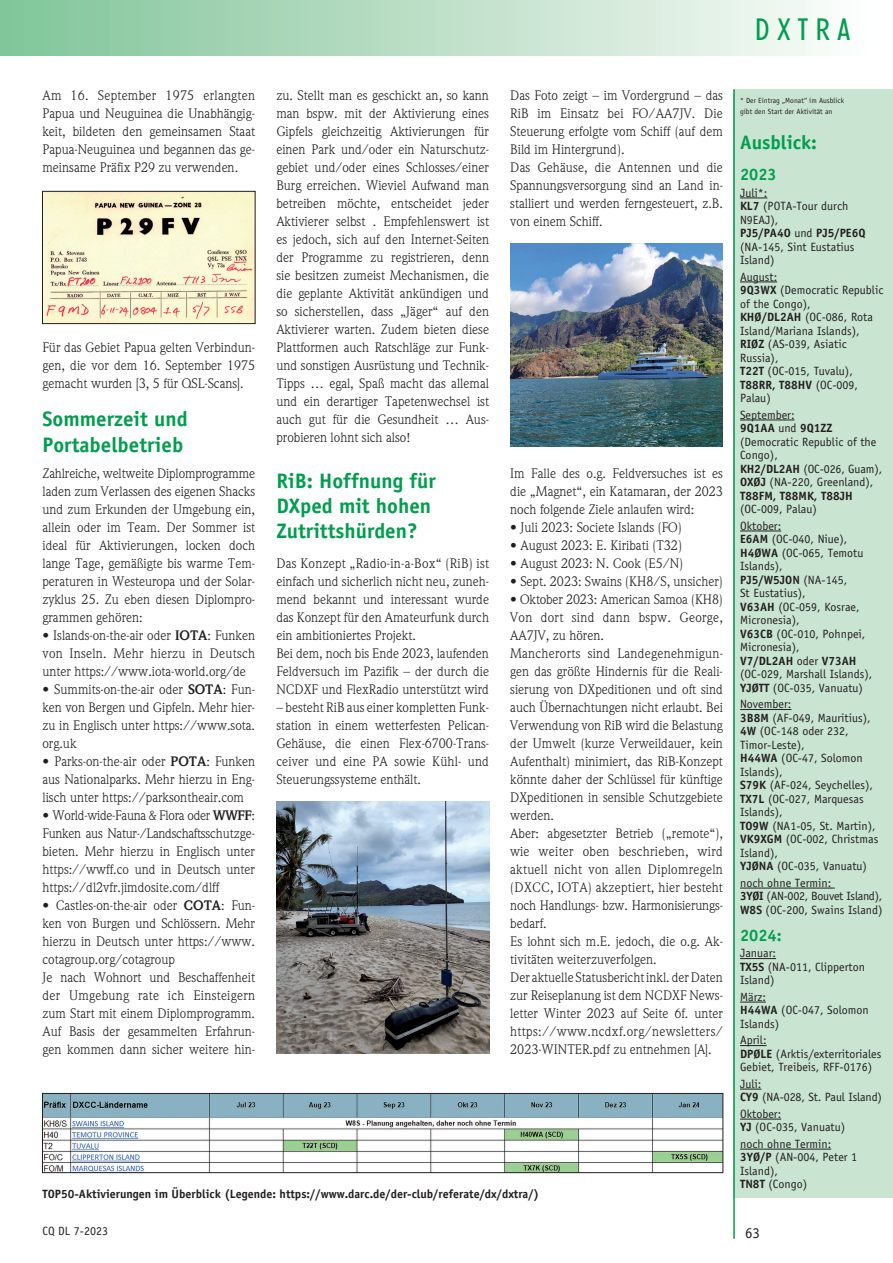
<style>
.page{position:relative;width:893px;height:1263px;background:#fff}
.page>*{position:absolute;margin:0;border:0;box-sizing:border-box;transform-origin:0 0}
.t1{font:condensed 30px "Limerick";letter-spacing:.26em;color:#009e4d}
.t2{font:700 21px/25.2px "Officina Sans";color:#009e4d}
.t3{font:700 19.5px "Officina Sans";color:#009e4d}
.t4{font:700 16.5px "Officina Sans";color:#009e4d}
.t5{font:15px "Officina Sans";color:#231f20}
.t6{font:13.5px/18px "Weidemann";color:#231f20;text-align:justify}
.t7{font:12px/13.5px "Officina Sans";color:#231f20}
.t8{font:700 12px "Officina Sans";color:#231f20}
.t9{font:7.5px/10.5px "Officina Sans";color:#231f20}
.s1{font-weight:700}
</style>
<div class="page">
<div style="left:0;top:0;width:893px;height:55px;background:linear-gradient(to right,#80c498,#fffefd)"></div>
<img style="left:44px;top:1095px;width:677px;height:76px">
<div style="left:42px;top:1093px;width:681px;height:80px;border:1px solid #231f20"></div>
<img style="left:44px;top:193px;width:209px;height:129px">
<div style="left:42px;top:191px;width:213px;height:133px;border:1px solid #231f20"></div>
<img style="left:276px;top:802px;width:213px;height:252px">
<img style="left:510px;top:244px;width:213px;height:202px">
<div style="left:733px;top:89px;width:160px;height:1109px;background:#c9e4d1"></div>
<svg style="left:740px;top:198px;width:27px;height:1px"></svg>
<hr style="left:740px;top:282px;width:37px;height:1px;background:#231f20">
<hr style="left:740px;top:420px;width:54px;height:1px;background:#231f20">
<hr style="left:740px;top:531px;width:41px;height:1px;background:#231f20">
<hr style="left:740px;top:709px;width:51px;height:1px;background:#231f20">
<hr style="left:740px;top:888px;width:95px;height:1px;background:#231f20">
<hr style="left:740px;top:958px;width:36px;height:1px;background:#231f20">
<svg style="left:740px;top:1002px;width:26px;height:1px"></svg>
<svg style="left:740px;top:1045px;width:26px;height:1px"></svg>
<svg style="left:740px;top:1089px;width:21px;height:1px"></svg>
<hr style="left:740px;top:1119px;width:41px;height:1px;background:#231f20">
<hr style="left:740px;top:1149px;width:91px;height:1px;background:#231f20">
<hr style="left:733px;top:89px;width:2px;height:1150px;background:#009e4d">
<h1 class="t1" style="left:755px;top:12px;width:96px">DXTRA</h1>
<p class="t6" style="left:42px;top:86px;width:214px">Am 16. September 1975 erlangten Papua und Neuguinea die Unabhängig&shy;keit, bildeten den gemeinsamen Staat Papua-Neuguinea und begannen das ge&shy;meinsame Präfix P29 zu verwenden.</p>
<p class="t6" style="left:42px;top:338px;width:214px">Für das Gebiet Papua gelten Verbindun&shy;gen, die vor dem 16. September 1975 gemacht wurden [3, 5 für QSL-Scans].</p>
<h2 class="t2" style="left:42px;top:406px;width:147px">Sommerzeit und<br>Portabelbetrieb</h2>
<p class="t6" style="left:42px;top:464px;width:214px">Zahlreiche, weltweite Diplomprogramme laden zum Verlassen des eigenen Shacks und zum Erkunden der Umgebung ein, allein oder im Team. Der Sommer ist ideal für Aktivierungen, locken doch lange Tage, gemäßigte bis warme Tem&shy;peraturen in Westeuropa und der Solar&shy;zyklus 25. Zu eben diesen Diplompro&shy;grammen gehören:</p>
<p class="t6" style="left:42px;top:626px;width:214px">• Islands-on-the-air oder <span class="s1">IOTA</span>: Funken von Inseln. Mehr hierzu in Deutsch unter https://www.iota-world.org/de</p>
<p class="t6" style="left:42px;top:680px;width:214px">• Summits-on-the-air oder <span class="s1">SOTA</span>: Fun&shy;ken von Bergen und Gipfeln. Mehr hier&shy;zu in Englisch unter https://www.sota. org.uk</p>
<p class="t6" style="left:42px;top:752px;width:214px">• Parks-on-the-air oder <span class="s1">POTA</span>: Funken aus Nationalparks. Mehr hierzu in Eng&shy;lisch unter https://parksontheair.com</p>
<p class="t6" style="left:42px;top:806px;width:214px">• World-wide-Fauna &amp; Flora oder <span class="s1">WWFF</span>:<br>Funken aus Natur-/Landschaftsschutzge&shy;bieten. Mehr hierzu in Englisch unter https://wwff.co und in Deutsch unter https://dl2vfr.jimdosite.com/dlff</p>
<p class="t6" style="left:42px;top:896px;width:214px;text-align:left">• Castles-on-the-air oder <span class="s1">COTA</span>: Fun&shy;ken von Burgen und Schlössern. Mehr hierzu in Deutsch unter https://www. cotagroup.org/cotagroup<br>Je nach Wohnort und Beschaffenheit der Umgebung rate ich Einsteigern zum Start mit einem Diplomprogramm.<br>Auf Basis der gesammelten Erfahrun&shy;gen kommen dann sicher weitere hin-</p>
<p class="t6" style="left:276px;top:86px;width:214px">zu. Stellt man es geschickt an, so kann man bspw. mit der Aktivierung eines Gipfels gleichzeitig Aktivierungen für einen Park und/oder ein Naturschutz&shy;gebiet und/oder eines Schlosses/einer Burg erreichen. Wieviel Aufwand man betreiben möchte, entscheidet jeder Aktivierer selbst . Empfehlenswert ist es jedoch, sich auf den Internet-Seiten der Programme zu registrieren, denn sie besitzen zumeist Mechanismen, die die geplante Aktivität ankündigen und so sicherstellen, dass „Jäger“ auf den Aktivierer warten. Zudem bieten diese Plattformen auch Ratschläge zur Funk&shy;und sonstigen Ausrüstung und Technik-Tipps … egal, Spaß macht das allemal und ein derartiger Tapetenwechsel ist auch gut für die Gesundheit … Aus&shy;probieren lohnt sich also!</p>
<h2 class="t2" style="left:276px;top:468px;width:161px">RiB: Hoffnung für<br>DXped mit hohen<br>Zutrittshürden?</h2>
<p class="t6" style="left:276px;top:554px;width:214px;text-align:left">Das Konzept „Radio-in-a-Box“ (RiB) ist einfach und sicherlich nicht neu, zuneh&shy;mend bekannt und interessant wurde das Konzept für den Amateurfunk durch ein ambitioniertes Projekt.<br>Bei dem, noch bis Ende 2023, laufenden Feldversuch im Pazifik – der durch die NCDXF und FlexRadio unterstützt wird</p>
<p class="t6" style="left:276px;top:698px;width:214px">– besteht RiB aus einer kompletten Funk&shy;station in einem wetterfesten Pelican-Gehäuse, die einen Flex-6700-Trans&shy;ceiver und eine PA sowie Kühl- und Steuerungssysteme enthält.</p>
<p class="t6" style="left:510px;top:86px;width:214px;text-align:left">Das Foto zeigt – im Vordergrund – das<br>RiB im Einsatz bei FO/AA7JV. Die<br>Steuerung erfolgte vom Schiff (auf dem<br>Bild im Hintergrund).<br>Das Gehäuse, die Antennen und die<br>Spannungsversorgung sind an Land in&shy;stalliert und werden ferngesteuert, z.B. von einem Schiff.</p>
<p class="t6" style="left:510px;top:464px;width:214px">Im Falle des o.g. Feldversuches ist es die „Magnet“, ein Katamaran, der 2023 noch folgende Ziele anlaufen wird:</p>
<p class="t6" style="left:510px;top:518px;width:173px">• Juli 2023: Societe Islands (FO)</p>
<p class="t6" style="left:510px;top:536px;width:173px">• August 2023: E. Kiribati (T32)</p>
<p class="t6" style="left:510px;top:554px;width:174px">• August 2023: N. Cook (E5/N)</p>
<p class="t6" style="left:510px;top:572px;width:214px">• Sept. 2023: Swains (KH8/S, unsicher)</p>
<p class="t6" style="left:510px;top:590px;width:214px;text-align:left">• Oktober 2023: American Samoa (KH8)<br>Von dort sind dann bspw. George, AA7JV, zu hören.<br>Mancherorts sind Landegenehmigun&shy;gen das größte Hindernis für die Reali&shy;sierung von DXpeditionen und oft sind auch Übernachtungen nicht erlaubt. Bei Verwendung von RiB wird die Belastung der Umwelt (kurze Verweildauer, kein Aufenthalt) minimiert, das RiB-Konzept könnte daher der Schlüssel für künftige DXpeditionen in sensible Schutzgebiete werden.<br>Aber: abgesetzter Betrieb („remote“), wie weiter oben beschrieben, wird aktuell nicht von allen Diplomregeln (DXCC, IOTA) akzeptiert, hier besteht noch Handlungs- bzw. Harmonisierungs&shy;bedarf.<br>Es lohnt sich m.E. jedoch, die o.g. Ak&shy;tivitäten weiterzuverfolgen.<br>Der aktuelle Statusbericht inkl. der Daten zur Reiseplanung ist dem NCDXF News&shy;letter Winter 2023 auf Seite 6f. unter https://www.ncdxf.org/newsletters/ 2023-WINTER.pdf zu entnehmen [A].</p>
<p class="t8" style="left:42px;top:1187px;width:498px">TOP50-Aktivierungen im Überblick (Legende: https://www.darc.de/der-club/referate/dx/dxtra/)</p>
<p class="t9" style="left:740px;top:95px;width:106px">* Der Eintrag „Monat“ im Ausblick gibt den Start der Aktivität an</p>
<h3 class="t3" style="left:740px;top:130px;width:78px">Ausblick:</h3>
<p class="t4" style="left:740px;top:164px;width:38px">2023</p>
<p class="t7" style="left:740px;top:186px;width:127px">Juli*:<br><span class="s1">KL7</span> (POTA-Tour durch<br>N9EAJ),<br><span class="s1">PJ5/PA4O</span> und <span class="s1">PJ5/PE6Q </span>(NA-145, Sint Eustatius<br>Island)</p>
<p class="t7" style="left:740px;top:270px;width:145px">August:<br><span class="s1">9Q3WX</span> (Democratic Republic of the Congo),<br><span class="s1">KHØ/DL2AH</span> (OC-086, Rota<br>Island/Mariana Islands),<br><span class="s1">RIØZ</span> (AS-039, Asiatic<br>Russia),<br><span class="s1">T22T</span> (OC-015, Tuvalu),<br><span class="s1">T88RR, T88HV</span> (OC-009,<br>Palau)</p>
<p class="t7" style="left:740px;top:408px;width:144px">September:<br><span class="s1">9Q1AA</span> und <span class="s1">9Q1ZZ </span>(Democratic Republic of the<br>Congo),<br><span class="s1">KH2/DL2AH</span> (OC-026, Guam),<br><span class="s1">OXØJ</span> (NA-220, Greenland),<br><span class="s1">T88FM, T88MK, T88JH</span></p>
<p class="t7" style="left:740px;top:501px;width:78px;line-height:16.5px">(OC-009, Palau)<br>Oktober:</p>
<p class="t7" style="left:740px;top:532px;width:134px"><span class="s1">E6AM</span> (OC-040, Niue),<br><span class="s1">H4ØWA</span> (OC-065, Temotu<br>Islands),<br><span class="s1">PJ5/W5JON</span> (NA-145,<br>St Eustatius),<br><span class="s1">V63AH</span> (OC-059, Kosrae,<br>Micronesia),<br><span class="s1">V63CB</span> (OC-010, Pohnpei,<br>Micronesia),<br><span class="s1">V7/DL2AH</span> oder <span class="s1">V73AH </span>(OC-029, Marshall Islands),<br><span class="s1">YJØTT</span> (OC-035, Vanuatu)</p>
<p class="t7" style="left:740px;top:697px;width:140px">November:<br><span class="s1">3B8M</span> (AF-049, Mauritius),<br><span class="s1">4W</span> (OC-148 oder 232,<br>Timor-Leste),<br><span class="s1">H44WA</span> (OC-47, Solomon<br>Islands),<br><span class="s1">S79K</span> (AF-024, Seychelles),<br><span class="s1">TX7L</span> (OC-027, Marquesas<br>Islands),<br><span class="s1">TO9W</span> (NA1-05, St. Martin),<br><span class="s1">VK9XGM</span> (OC-002, Christmas<br>Island),<br><span class="s1">YJØNA</span> (OC-035, Vanuatu)</p>
<p class="t7" style="left:740px;top:876px;width:144px">noch ohne Termin:<br><span class="s1">3YØI</span> (AN-002, Bouvet Island),<br><span class="s1">W8S</span> (OC-200, Swains Island)</p>
<p class="t4" style="left:740px;top:925px;width:43px">2024:</p>
<p class="t7" style="left:740px;top:946px;width:126px">Januar:<br><span class="s1">TX5S</span> (NA-011, Clipperton<br>Island)</p>
<p class="t7" style="left:740px;top:990px;width:130px">März:<br><span class="s1">H44WA</span> (OC-047, Solomon<br>Islands)</p>
<p class="t7" style="left:740px;top:1033px;width:143px">April:<br><span class="s1">DPØLE</span> (Arktis/exterritoriales<br>Gebiet, Treibeis, RFF-0176)</p>
<p class="t7" style="left:740px;top:1077px;width:143px">Juli:<br><span class="s1">CY9</span> (NA-028, St. Paul Island)</p>
<p class="t7" style="left:740px;top:1107px;width:107px">Oktober:<br><span class="s1">YJ</span> (OC-035, Vanuatu)</p>
<p class="t7" style="left:740px;top:1137px;width:119px">noch ohne Termin:<br><span class="s1">3YØ/P</span> (AN-004, Peter 1<br>Island),<br><span class="s1">TN8T</span> (Congo)</p>
<p class="t7" style="left:42px;top:1224px;width:67px">CQ DL 7-2023</p>
<p class="t5" style="left:745px;top:1224px;width:16px">63</p>
</div>
